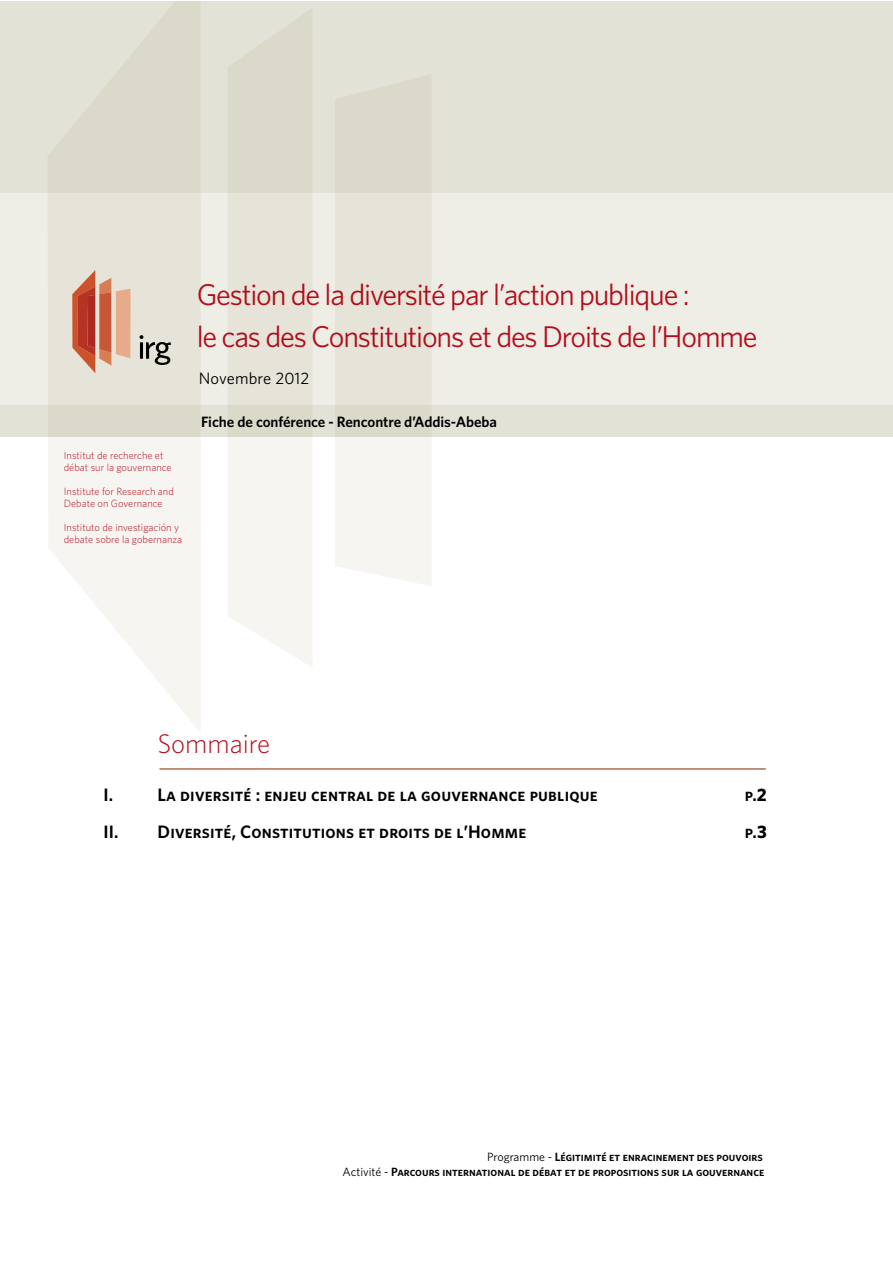
<style>
.page{position:relative;width:893px;height:1263px;background:#fff}
.page>*{position:absolute;margin:0;border:0;box-sizing:border-box;transform-origin:0 0}
.t1{font:30px/42px "Whitney";letter-spacing:-.04em;color:#b60d1c}
.t2{font:300 27px "Whitney";color:#b60d1c}
.t3{font:18px "Whitney Semibold SC";letter-spacing:.01em;color:#000}
.t4{font:16.5px "Whitney";letter-spacing:.01em;color:#000}
.t5{font:600 15px "Whitney";letter-spacing:-.005em;color:#000}
.t6{font:12px/15px "Whitney Semibold SC";color:#000;text-align:right}
.t7{font:300 10.5px/12px "Whitney";color:#b60d1c}
.s1{font-family:"Whitney";font-weight:700}
.s2{font-family:"Whitney"}
</style>
<div class="page">
<div style="left:0;top:1px;width:892px;height:436px;background:#e3e2d6"></div>
<div style="left:0;top:193px;width:892px;height:212px;background:#efeee6"></div>
<svg style="left:48px;top:1px;width:152px;height:731px"></svg>
<svg style="left:228px;top:9px;width:84px;height:658px"></svg>
<svg style="left:335px;top:75px;width:96px;height:511px"></svg>
<svg style="left:140px;top:335px;width:31px;height:30px"></svg>
<svg style="left:72px;top:270px;width:59px;height:103px"></svg>
<hr style="left:159px;top:768px;width:607px;height:2px;background:#b16d56">
<h1 class="t1" style="left:197px;top:273px;width:562px">Gestion de la diversité par l’action publique :<br>le cas des Constitutions et des Droits de l’Homme</h1>
<p class="t7" style="left:64px;top:449px;width:109px">Institut de recherche et débat sur la gouvernance</p>
<p class="t7" style="left:64px;top:485px;width:112px">Institute for Research and<br>Debate on Governance</p>
<p class="t7" style="left:64px;top:521px;width:120px">Instituto de investigación y debate sobre la gobernanza</p>
<h3 class="t4" style="left:199px;top:368px;width:112px">Novembre 2012</h3>
<h3 class="t5" style="left:201px;top:413px;width:297px">Fiche de conférence - Rencontre d’Addis-Abeba</h3>
<h2 class="t2" style="left:157px;top:727px;width:114px">Sommaire</h2>
<h3 class="t3" style="left:103px;top:783px;width:11px">I.</h3>
<h3 class="t3" style="left:157px;top:783px;width:442px">La diversité : enjeu central de la gouvernance publique</h3>
<h3 class="t3" style="left:745px;top:783px;width:24px">p.<span class="s1">2</span></h3>
<h3 class="t3" style="left:103px;top:821px;width:424px">II. Diversité, Constitutions et droits de l’Homme</h3>
<h3 class="t3" style="left:745px;top:821px;width:23px">p.<span class="s1">3</span></h3>
<p class="t6" style="left:343px;top:1149px;width:423px"><span class="s2">Programme -</span> Légitimité et enracinement des pouvoirs<br><span class="s2">Activité -</span> Parcours international de débat et de propositions sur la gouvernance</p>
</div>
